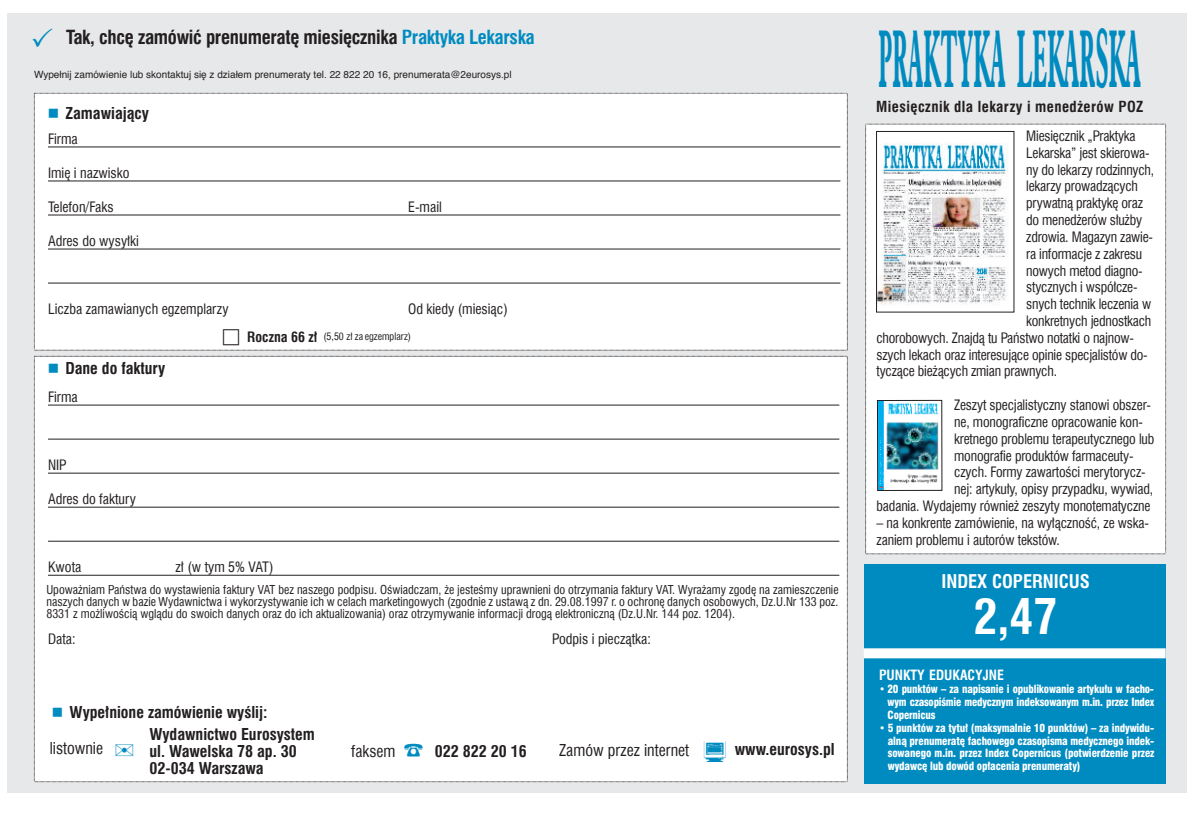
<style>
.page{position:relative;width:1191px;height:837px;background:#fff}
.page>*{position:absolute;margin:0;border:0;box-sizing:border-box;transform-origin:0 0}
.t1{font:700 80.2px "Aldine 721 EU";color:#008bc0;scale:.28 1}
.t2{font:700 48px "Swis 721 Cn EU";color:#fff}
.t3{font:700 19px "Swis 721 Cn EU";letter-spacing:-.015em;color:#231f20}
.t4{font:700 18.4px "Swis 721 Cn EU";color:#fff}
.t5{font:700 16px/16.8px "Swis 721 Cn EU";color:#231f20}
.t6{font:16px "Swis 721 Cn EU";color:#231f20}
.t7{font:700 14.8px "Swis 721 Cn EU";letter-spacing:.03em;color:#231f20}
.t8{font:14px/16.8px "Swis 721 Cn EU";letter-spacing:-.01em;color:#231f20}
.t9{font:700 14px "Swis 721 Cn EU";color:#231f20}
.t10{font:700 13.8px "Swis 721 Cn EU";color:#fff}
.t11{font:12px/12px "Swis 721 Cn EU";color:#231f20;text-align:justify}
.t12{font:11px/13px "Swis 721 Blk Cn EU";letter-spacing:-.015em;color:#fff;text-align:justify}
.t13{font:11px/13px "Swis 721 Blk Cn EU";letter-spacing:-.015em;color:#fff;text-align:justify;scale:.96 1}
.t14{font:10px "Helvetica";color:#231f20}
.t15{font:10px "Swis 721 Cn EU";color:#231f20}
.s1{color:#008bc0}
.s2{font-weight:400}
</style>
<div class="page">
<div style="left:7px;top:13px;width:1179px;height:779px;background:#e7e8e9"></div>
<div style="left:865px;top:124px;width:301px;height:430px;background:#fff"></div>
<div style="left:863px;top:564px;width:302px;height:219px;background:#008bc0"></div>
<div style="left:863px;top:648px;width:302px;height:10px;background:#fff"></div>
<img style="left:879px;top:402px;width:61px;height:86px">
<div style="left:877px;top:400px;width:65px;height:90px;border:1px solid #231f20"></div>
<div style="left:876px;top:131px;width:138px;height:181px;background:#fff"></div>
<img style="left:878px;top:143px;width:130px;height:162px">
<div style="left:876px;top:131px;width:138px;height:181px;border:1px solid #231f20"></div>
<div style="left:34px;top:93px;width:814px;height:689px;background:#fff"></div>
<h3 class="t3" style="left:66px;top:25px;width:470px">tak, chcę zamówić prenumeratę miesięcznika <span class="s1">Praktyka Lekarska</span></h3>
<p class="t14" style="left:34px;top:70px;width:479px">Wypełnij zamówienie lub skontaktuj się z działem prenumeraty tel. 22 822 20 16, prenumerata@2eurosys.pl</p>
<p class="t5" style="left:65px;top:105px;width:85px">Zamawiający</p>
<p class="t8" style="left:48px;top:130px;width:31px">Firma</p>
<p class="t8" style="left:48px;top:164px;width:83px">Imię i nazwisko</p>
<p class="t8" style="left:48px;top:198px;width:67px">Telefon/Faks</p>
<p class="t8" style="left:408px;top:198px;width:35px">E-mail</p>
<p class="t8" style="left:48px;top:232px;width:92px">Adres do wysyłki</p>
<p class="t8" style="left:48px;top:300px;width:182px">Liczba zamawianych egzemplarzy</p>
<p class="t8" style="left:408px;top:300px;width:101px">Od kiedy (miesiąc)</p>
<p class="t5" style="left:65px;top:360px;width:101px">dane do faktury</p>
<p class="t8" style="left:48px;top:388px;width:31px">Firma</p>
<p class="t8" style="left:48px;top:456px;width:20px">NIP</p>
<p class="t8" style="left:48px;top:490px;width:89px">Adres do faktury</p>
<p class="t9" style="left:247px;top:328px;width:72px">roczna 66 zł</p>
<p class="t15" style="left:323px;top:330px;width:89px">(5,50 zł za egzemplarz)</p>
<p class="t8" style="left:48px;top:558px;width:35px">Kwota</p>
<p class="t8" style="left:175px;top:558px;width:99px">zł (w tym 5% VAT)</p>
<p class="t11" style="left:46px;top:583px;width:793px">Upoważniam Państwa do wystawienia faktury VAT bez naszego podpisu. Oświadczam, że jesteśmy uprawnieni do otrzymania faktury VAT. Wyrażamy zgodę na zamieszczenie naszych danych w bazie Wydawnictwa i wykorzystywanie ich w celach marketingowych (zgodnie z ustawą z dn. 29.08.1997 r. o ochronę danych osobowych, Dz.U.Nr 133 poz.<br>8331 z możliwością wglądu do swoich danych oraz do ich aktualizowania) oraz otrzymywanie informacji drogą elektroniczną (Dz.U.Nr. 144 poz. 1204).</p>
<p class="t8" style="left:48px;top:630px;width:29px">Data:</p>
<p class="t8" style="left:552px;top:630px;width:100px">Podpis i pieczątka:</p>
<p class="t5" style="left:70px;top:703px;width:199px">Wypełnione zamówienie wyślij:</p>
<p class="t6" style="left:50px;top:738px;width:55px">listownie</p>
<p class="t5" style="left:149px;top:725px;width:167px">Wydawnictwo eurosystem ul. Wawelska 78 ap. 30<br>02-034 Warszawa</p>
<p class="t5" style="left:351px;top:742px;width:177px"><span class="s2">faksem</span> <span class="s1">☎</span> 022 822 20 16</p>
<p class="t6" style="left:559px;top:740px;width:131px">Zamów przez internet</p>
<p class="t5" style="left:734px;top:740px;width:101px">www.eurosys.pl</p>
<h1 class="t1" style="left:878px;top:10px;width:939px">PRAKTYKA LEKARSKA</h1>
<p class="t7" style="left:876px;top:98px;width:269px">Miesięcznik dla lekarzy i menedżerów POZ</p>
<p class="t8" style="left:1026px;top:127px;width:111px">Miesięcznik „Praktyka</p>
<p class="t8" style="left:1026px;top:144px;width:125px">Lekarska” jest skierowa-</p>
<p class="t8" style="left:1026px;top:161px;width:129px">ny do lekarzy rodzinnych,</p>
<p class="t8" style="left:1026px;top:178px;width:113px">lekarzy prowadzących</p>
<p class="t8" style="left:1026px;top:195px;width:118px">prywatną praktykę oraz</p>
<p class="t8" style="left:1026px;top:211px;width:117px">do menedżerów służby</p>
<p class="t8" style="left:1026px;top:228px;width:128px">zdrowia. Magazyn zawie-</p>
<p class="t8" style="left:1026px;top:245px;width:117px">ra informacje z zakresu</p>
<p class="t8" style="left:1026px;top:262px;width:118px">nowych metod diagno-</p>
<p class="t8" style="left:1026px;top:279px;width:113px">stycznych i współcze-</p>
<p class="t8" style="left:1026px;top:295px;width:126px">snych technik leczenia w</p>
<p class="t8" style="left:1026px;top:312px;width:126px">konkretnych jednostkach</p>
<p class="t8" style="left:876px;top:329px;width:259px">chorobowych. Znajdą tu Państwo notatki o najnow-</p>
<p class="t8" style="left:876px;top:346px;width:273px">szych lekach oraz interesujące opinie specjalistów do-</p>
<p class="t8" style="left:876px;top:363px;width:182px">tyczące bieżących zmian prawnych.</p>
<p class="t8" style="left:954px;top:396px;width:198px">Zeszyt specjalistyczny stanowi obszer-</p>
<p class="t8" style="left:954px;top:413px;width:190px">ne, monograficzne opracowanie kon-</p>
<p class="t8" style="left:954px;top:430px;width:202px">kretnego problemu terapeutycznego lub</p>
<p class="t8" style="left:954px;top:447px;width:181px">monografie produktów farmaceuty-</p>
<p class="t8" style="left:954px;top:463px;width:193px">czych. Formy zawartości merytorycz-</p>
<p class="t8" style="left:954px;top:480px;width:200px">nej: artykuły, opisy przypadku, wywiad,</p>
<p class="t8" style="left:876px;top:497px;width:275px">badania. Wydajemy również zeszyty monotematyczne</p>
<p class="t8" style="left:876px;top:514px;width:274px">– na konkrente zamówienie, na wyłączność, ze wska&shy;zaniem problemu i autorów tekstów.</p>
<h3 class="t4" style="left:941px;top:569px;width:150px">Index COPernICus</h3>
<h2 class="t2" style="left:973px;top:588px;width:85px">2,47</h2>
<p class="t10" style="left:879px;top:666px;width:126px">Punkty edukaCyjne</p>
<p class="t13" style="left:887px;top:682px;width:279px;text-indent:-8px">• 20 punktów – za napisanie i opublikowanie artykułu w facho&shy;wym czasopiśmie medycznym indeksowanym m.in. przez Index Copernicus</p>
<p class="t12" style="left:888px;top:720px;width:268px;text-indent:-9px">• 5 punktów za tytuł (maksymalnie 10 punktów) – za indywidu&shy;alną prenumeratę fachowego czasopisma medycznego indek&shy;sowanego m.in. przez Index Copernicus (potwierdzenie przez wydawcę lub dowód opłacenia prenumeraty)</p>
</div>
